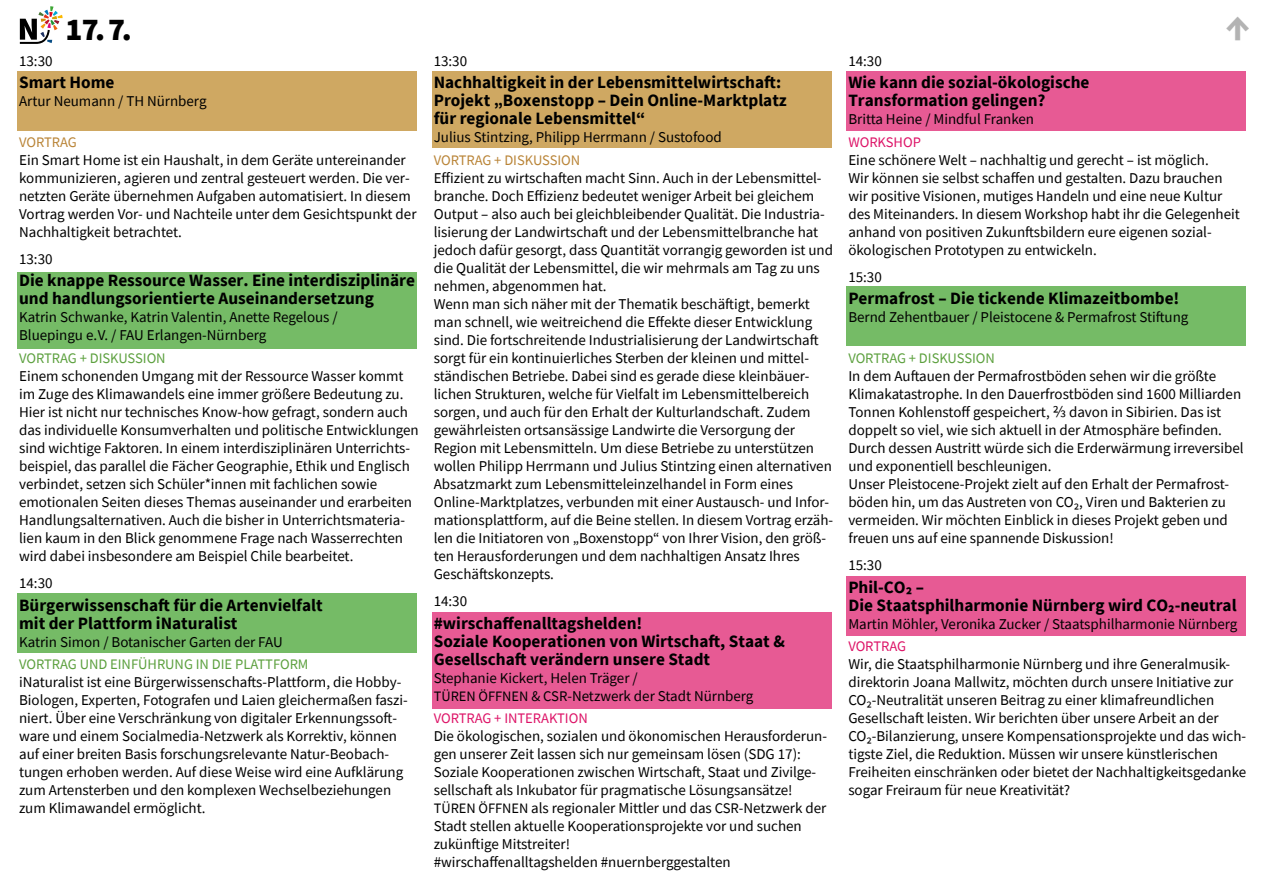
<style>
.page{position:relative;width:1263px;height:893px;background:#fff}
.page>*{position:absolute;margin:0;border:0;box-sizing:border-box;transform-origin:0 0}
.t1{font:700 42px "Source Sans Pro";color:#b3b3b3}
.t2{font:900 31.5px "Source Sans Pro";color:#000}
.t3{font:700 17.25px/18px "Source Sans Pro";color:#000}
.t4{font:15px/18px "Source Sans Pro";color:#000}
.t5{font:14.55px "Source Sans Pro";color:#5ca03e}
.t6{font:14.55px "Source Sans Pro";color:#dd1367}
.t7{font:14.55px "Source Sans Pro";letter-spacing:-.005em;color:#b98437}
.s1{font-size:14.4px}
.s2{font-size:14.7px}
.s3{font-size:16.5px}
</style>
<div class="page">
<div style="left:17px;top:71px;width:400px;height:60px;background:#cfa862"></div>
<div style="left:17px;top:272px;width:400px;height:77px;background:#75bb66"></div>
<div style="left:432px;top:71px;width:399px;height:77px;background:#cfa862"></div>
<div style="left:432px;top:612px;width:399px;height:96px;background:#e75a94"></div>
<div style="left:846px;top:576px;width:400px;height:60px;background:#e75a94"></div>
<div style="left:846px;top:71px;width:400px;height:60px;background:#e75a94"></div>
<div style="left:846px;top:286px;width:400px;height:60px;background:#75bb66"></div>
<div style="left:17px;top:593px;width:400px;height:59px;background:#75bb66"></div>
<svg style="left:20px;top:6px;width:43px;height:38px"></svg>
<h2 class="t2" style="left:66px;top:16px;width:68px">17. 7.</h2>
<h1 class="t1" style="left:1225px;top:7px;width:27px">↑</h1>
<p class="t4" style="left:19px;top:53px;width:35px">13:30</p>
<p class="t3" style="left:19px;top:75px;width:97px">Smart Home</p>
<p class="t4" style="left:19px;top:94px;width:189px">Artur Neumann / TH Nürnberg</p>
<p class="t7" style="left:19px;top:136px;width:59px">VORTRAG</p>
<p class="t4" style="left:19px;top:152px;width:399px">Ein Smart Home ist ein Haushalt, in dem Geräte untereinander kommunizieren, agieren und zentral gesteuert werden. Die ver&shy;netzten Geräte übernehmen Aufgaben automatisiert. In diesem Vortrag werden Vor- und Nachteile unter dem Gesichtspunkt der Nachhaltigkeit betrachtet.</p>
<p class="t4" style="left:19px;top:251px;width:35px">13:30</p>
<p class="t3" style="left:19px;top:273px;width:397px">Die knappe Ressource Wasser. Eine interdisziplinäre und handlungsorientierte Auseinandersetzung</p>
<p class="t4" style="left:19px;top:310px;width:320px">Katrin Schwanke, Katrin Valentin, Anette Regelous /<br>Bluepingu e.V. / FAU Erlangen-Nürnberg</p>
<p class="t5" style="left:19px;top:352px;width:148px">VORTRAG + DISKUSSION</p>
<p class="t4" style="left:19px;top:368px;width:401px">Einem schonenden Umgang mit der Ressource Wasser kommt im Zuge des Klimawandels eine immer größere Bedeutung zu.<br>Hier ist nicht nur technisches Know-how gefragt, sondern auch das individuelle Konsumverhalten und politische Entwicklungen sind wichtige Faktoren. In einem interdisziplinären Unterrichts&shy;beispiel, das parallel die Fächer Geographie, Ethik und Englisch verbindet, setzen sich Schüler*innen mit fachlichen sowie emotionalen Seiten dieses Themas auseinander und erarbeiten Handlungsalternativen. Auch die bisher in Unterrichtsmateria&shy;lien kaum in den Blick genommene Frage nach Wasserrechten wird dabei insbesondere am Beispiel Chile bearbeitet.</p>
<p class="t4" style="left:19px;top:575px;width:35px">14:30</p>
<p class="t3" style="left:19px;top:597px;width:305px">Bürgerwissenschaft für die Artenvielfalt mit der Plattform iNaturalist</p>
<p class="t4" style="left:19px;top:634px;width:265px">Katrin Simon / Botanischer Garten der FAU</p>
<p class="t5" style="left:19px;top:658px;width:291px">VORTRAG UND EINFÜHRUNG IN DIE PLATTFORM</p>
<p class="t4" style="left:19px;top:674px;width:390px">iNaturalist ist eine Bürgerwissenschafts-Plattform, die Hobby-Biologen, Experten, Fotografen und Laien gleichermaßen faszi&shy;niert. Über eine Verschränkung von digitaler Erkennungssoft&shy;ware und einem Socialmedia-Netzwerk als Korrektiv, können auf einer breiten Basis forschungsrelevante Natur-Beobach&shy;tungen erhoben werden. Auf diese Weise wird eine Aufklärung zum Artensterben und den komplexen Wechselbeziehungen zum Klimawandel ermöglicht.</p>
<p class="t4" style="left:434px;top:53px;width:35px">13:30</p>
<p class="t3" style="left:434px;top:75px;width:355px">Nachhaltigkeit in der Lebensmittelwirtschaft:<br>Projekt „Boxenstopp – Dein Online-Marktplatz für regionale Lebensmittel“</p>
<p class="t4" style="left:434px;top:130px;width:289px">Julius Stintzing, Philipp Herrmann / Sustofood</p>
<p class="t7" style="left:434px;top:154px;width:148px">VORTRAG + DISKUSSION</p>
<p class="t4" style="left:434px;top:170px;width:401px">Effizient zu wirtschaften macht Sinn. Auch in der Lebensmittel&shy;branche. Doch Effizienz bedeutet weniger Arbeit bei gleichem Output – also auch bei gleichbleibender Qualität. Die Industria&shy;lisierung der Landwirtschaft und der Lebensmittelbranche hat jedoch dafür gesorgt, dass Quantität vorrangig geworden ist und die Qualität der Lebensmittel, die wir mehrmals am Tag zu uns nehmen, abgenommen hat.<br>Wenn man sich näher mit der Thematik beschäftigt, bemerkt man schnell, wie weitreichend die Effekte dieser Entwicklung sind. Die fortschreitende Industrialisierung der Landwirtschaft sorgt für ein kontinuierliches Sterben der kleinen und mittel&shy;ständischen Betriebe. Dabei sind es gerade diese kleinbäuer&shy;lichen Strukturen, welche für Vielfalt im Lebensmittelbereich sorgen, und auch für den Erhalt der Kulturlandschaft. Zudem gewährleisten ortsansässige Landwirte die Versorgung der Region mit Lebensmitteln. Um diese Betriebe zu unterstützen wollen Philipp Herrmann und Julius Stintzing einen alternativen Absatzmarkt zum Lebensmitteleinzelhandel in Form eines Online-Marktplatzes, verbunden mit einer Austausch- und Infor&shy;mationsplattform, auf die Beine stellen. In diesem Vortrag erzäh&shy;len die Initiatoren von „Boxenstopp“ von Ihrer Vision, den größ&shy;ten Herausforderungen und dem nachhaltigen Ansatz Ihres Geschäftskonzepts.</p>
<p class="t4" style="left:434px;top:593px;width:35px">14:30</p>
<p class="t3" style="left:434px;top:615px;width:353px">#wirschaffenalltagshelden!<br>Soziale Kooperationen von Wirtschaft, Staat &amp;<br>Gesellschaft verändern unsere Stadt</p>
<p class="t4" style="left:434px;top:670px;width:321px">Stephanie Kickert, Helen Träger /<br><span class="s1">TÜREN ÖFFNEN</span> <span class="s2">&amp; CSR</span>-Netzwerk der Stadt Nürnberg</p>
<p class="t6" style="left:434px;top:712px;width:156px">VORTRAG + INTERAKTION</p>
<p class="t4" style="left:434px;top:728px;width:395px">Die ökologischen, sozialen und ökonomischen Herausforderun&shy;gen unserer Zeit lassen sich nur gemeinsam lösen (SDG 17):<br>Soziale Kooperationen zwischen Wirtschaft, Staat und Zivilge&shy;sellschaft als Inkubator für pragmatische Lösungsansätze!<br><span class="s1">TÜREN ÖFFNEN</span> als regionaler Mittler und das <span class="s2">CSR</span>-Netzwerk der Stadt stellen aktuelle Kooperationsprojekte vor und suchen zukünftige Mitstreiter!<br>#wirschaffenalltagshelden #nuernberggestalten</p>
<p class="t4" style="left:848px;top:53px;width:35px">14:30</p>
<p class="t3" style="left:848px;top:75px;width:243px">Wie kann die sozial-ökologische<br>Transformation gelingen?</p>
<p class="t4" style="left:848px;top:112px;width:187px">Britta Heine / Mindful Franken</p>
<p class="t6" style="left:848px;top:136px;width:74px">WORKSHOP</p>
<p class="t4" style="left:848px;top:152px;width:393px">Eine schönere Welt – nachhaltig und gerecht – ist möglich.<br>Wir können sie selbst schaffen und gestalten. Dazu brauchen wir positive Visionen, mutiges Handeln und eine neue Kultur des Miteinanders. In diesem Workshop habt ihr die Gelegenheit anhand von positiven Zukunftsbildern eure eigenen sozial&shy;ökologischen Prototypen zu entwickeln.</p>
<p class="t4" style="left:848px;top:269px;width:35px">15:30</p>
<p class="t3" style="left:848px;top:291px;width:333px">Permafrost – Die tickende Klimazeitbombe!</p>
<p class="t4" style="left:848px;top:310px;width:342px">Bernd Zehentbauer / Pleistocene &amp; Permafrost Stiftung</p>
<p class="t5" style="left:848px;top:352px;width:148px">VORTRAG + DISKUSSION</p>
<p class="t4" style="left:848px;top:368px;width:397px">In dem Auftauen der Permafrostböden sehen wir die größte Klimakatastrophe. In den Dauerfrostböden sind 1600 Milliarden Tonnen Kohlenstoff gespeichert, <span class="s3">2/3</span> davon in Sibirien. Das ist doppelt so viel, wie sich aktuell in der Atmosphäre befinden.<br>Durch dessen Austritt würde sich die Erderwärmung irreversibel und exponentiell beschleunigen.<br>Unser Pleistocene-Projekt zielt auf den Erhalt der Permafrost&shy;böden hin, um das Austreten von CO₂, Viren und Bakterien zu vermeiden. Wir möchten Einblick in dieses Projekt geben und freuen uns auf eine spannende Diskussion!</p>
<p class="t4" style="left:848px;top:557px;width:35px">15:30</p>
<p class="t3" style="left:848px;top:579px;width:390px">Phil-CO₂ –<br>Die Staatsphilharmonie Nürnberg wird CO₂-neutral</p>
<p class="t4" style="left:848px;top:616px;width:391px">Martin Möhler, Veronika Zucker / Staatsphilharmonie Nürnberg</p>
<p class="t6" style="left:848px;top:640px;width:59px">VORTRAG</p>
<p class="t4" style="left:848px;top:656px;width:399px">Wir, die Staatsphilharmonie Nürnberg und ihre Generalmusik&shy;direktorin Joana Mallwitz, möchten durch unsere Initiative zur CO₂-Neutralität unseren Beitrag zu einer klimafreundlichen Gesellschaft leisten. Wir berichten über unsere Arbeit an der CO₂-Bilanzierung, unsere Kompensationsprojekte und das wich&shy;tigste Ziel, die Reduktion. Müssen wir unsere künstlerischen Freiheiten einschränken oder bietet der Nachhaltigkeitsgedanke sogar Freiraum für neue Kreativität?</p>
</div>
